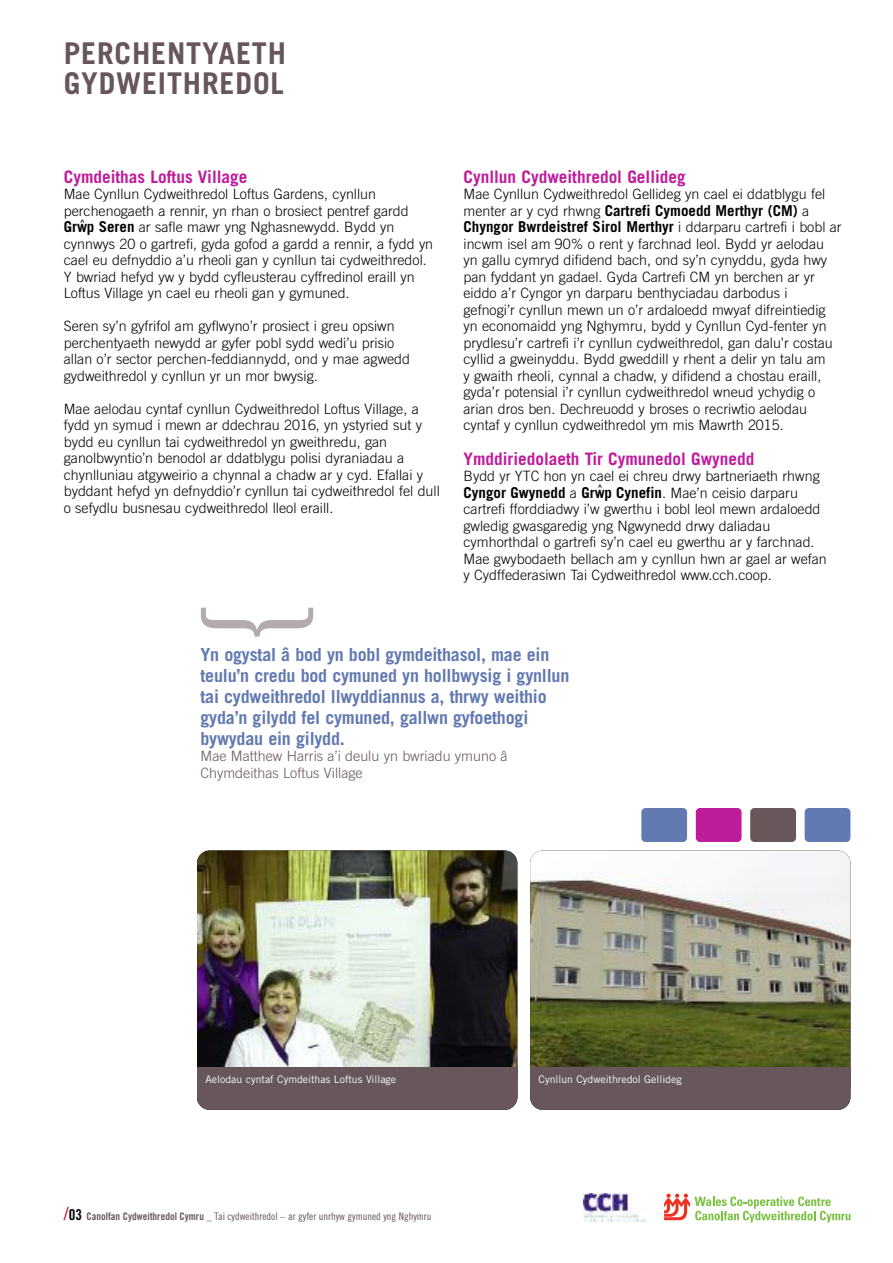
<style>
.page{position:relative;width:893px;height:1263px;background:#fff}
.page>*{position:absolute;margin:0;border:0;box-sizing:border-box;transform-origin:0 0}
.t1{font:300 138px "Trade Gothic";color:#b3abac}
.t2{font:700 30px/30px "Trade Gothic";letter-spacing:.03em;color:#67565a}
.t3{font:700 18px/21px "Trade Gothic";letter-spacing:-.01em;color:#6279b1}
.t4{font:700 17.25px "Trade Gothic";color:#be1c9b}
.t5{font:700 15px/16.5px "Trade Gothic";color:#000}
.t6{font:300 14.25px/16.5px "Trade Gothic";color:#000}
.t7{font:300 14.25px/16.5px "Trade Gothic";color:#67565a}
.t8{font:10.5px "Trade Gothic Cond Eighteen";color:#67565a}
.t9{font:10.5px "Trade Gothic";color:#fff}
.t10{font:700 7.5px "Trade Gothic";color:#000}
.s1{font-weight:700;font-size:15px}
.s2{font-weight:300;font-size:14.25px}
.s3{font-size:18px;color:#ca0016}
.s4{font-family:"Trade Gothic Bold Cond Twenty";font-size:15px;color:#000}
.s5{font-family:"Trade Gothic Bold Cond Twenty"}
</style>
<div class="page">
<img style="left:530px;top:850px;width:320px;height:217px">
<img style="left:197px;top:850px;width:320px;height:253px">
<div style="left:641px;top:808px;width:46px;height:34px;background:#6279b1;border-radius:4px"></div>
<div style="left:696px;top:808px;width:45px;height:34px;background:#be1c9b;border-radius:4px"></div>
<div style="left:750px;top:808px;width:46px;height:34px;background:#67565a;border-radius:4px"></div>
<div style="left:805px;top:808px;width:45px;height:34px;background:#6279b1;border-radius:4px"></div>
<div style="left:530px;top:1067px;width:320px;height:43px;background:#67565a;border-radius:13px"></div>
<div style="left:197px;top:1067px;width:320px;height:43px;background:#67565a;border-radius:13px"></div>
<div style="left:197px;top:1067px;width:320px;height:16px;background:#67565a"></div>
<div style="left:530px;top:1067px;width:320px;height:20px;background:#67565a"></div>
<svg style="left:664px;top:1193px;width:187px;height:29px"></svg>
<div style="left:580px;top:1186px;width:69px;height:37px;background:linear-gradient(to right,#fff,#fff)"></div>
<img style="left:584px;top:1194px;width:61px;height:27px">
<h2 class="t2" style="left:64px;top:41px;width:224px">PERCHENTYAETH<br>GYDWEITHREDOL</h2>
<p class="t4" style="left:64px;top:170px;width:185px">Cymdeithas Loftus Village</p>
<p class="t6" style="left:64px;top:187px;width:346px">Mae Cynllun Cydweithredol Loftus Gardens, cynllun perchenogaeth a rennir, yn rhan o brosiect pentref gardd<br><span class="s1">Grwp Seren</span> ar safle mawr yng Nghasnewydd. Bydd yn</p>
<p class="t10" style="left:80px;top:219px;width:6px">^</p>
<p class="t6" style="left:64px;top:236px;width:371px">cynnwys 20 o gartrefi, gyda gofod a gardd a rennir, a fydd yn cael eu defnyddio a’u rheoli gan y cynllun tai cydweithredol.<br>Y bwriad hefyd yw y bydd cyfleusterau cyffredinol eraill yn Loftus Village yn cael eu rheoli gan y gymuned.</p>
<p class="t6" style="left:64px;top:319px;width:348px">Seren sy’n gyfrifol am gyflwyno’r prosiect i greu opsiwn perchentyaeth newydd ar gyfer pobl sydd wedi’u prisio allan o’r sector perchen-feddiannydd, ond y mae agwedd gydweithredol y cynllun yr un mor bwysig.</p>
<p class="t6" style="left:64px;top:401px;width:378px">Mae aelodau cyntaf cynllun Cydweithredol Loftus Village, a fydd yn symud i mewn ar ddechrau 2016, yn ystyried sut y bydd eu cynllun tai cydweithredol yn gweithredu, gan ganolbwyntio’n benodol ar ddatblygu polisi dyraniadau a chynlluniau atgyweirio a chynnal a chadw ar y cyd. Efallai y byddant hefyd yn defnyddio’r cynllun tai cydweithredol fel dull o sefydlu busnesau cydweithredol lleol eraill.</p>
<h1 class="t1" style="left:312px;top:597px;width:47px;rotate:90deg">}</h1>
<p class="t4" style="left:463px;top:170px;width:224px">Cynllun Cydweithredol Gellideg</p>
<p class="t6" style="left:463px;top:187px;width:363px">Mae Cynllun Cydweithredol Gellideg yn cael ei ddatblygu fel</p>
<p class="t5" style="left:463px;top:203px;width:380px"><span class="s2">menter ar y cyd rhwng</span> Cartrefi Cymoedd Merthyr (CM) <span class="s2">a<br></span>Chyngor Bwrdeistref Sirol Merthyr <span class="s2">i ddarparu cartrefi i bobl ar</span></p>
<p class="t6" style="left:463px;top:236px;width:371px">incwm isel am 90% o rent y farchnad leol. Bydd yr aelodau yn gallu cymryd difidend bach, ond sy’n cynyddu, gyda hwy pan fyddant yn gadael. Gyda Cartrefi CM yn berchen ar yr eiddo a’r Cyngor yn darparu benthyciadau darbodus i gefnogi’r cynllun mewn un o’r ardaloedd mwyaf difreintiedig yn economaidd yng Nghymru, bydd y Cynllun Cyd-fenter yn prydlesu’r cartrefi i’r cynllun cydweithredol, gan dalu’r costau cyllid a gweinyddu. Bydd gweddill y rhent a delir yn talu am y gwaith rheoli, cynnal a chadw, y difidend a chostau eraill, gyda’r potensial i’r cynllun cydweithredol wneud ychydig o arian dros ben. Dechreuodd y broses o recriwtio aelodau cyntaf y cynllun cydweithredol ym mis Mawrth 2015.</p>
<p class="t4" style="left:463px;top:452px;width:292px">Ymddiriedolaeth Tir Cymunedol Gwynedd</p>
<p class="t6" style="left:463px;top:469px;width:358px">Bydd yr YTC hon yn cael ei chreu drwy bartneriaeth rhwng</p>
<p class="t5" style="left:463px;top:485px;width:336px">Cyngor Gwynedd <span class="s2">a</span> Grwp Cynefin<span class="s2">. Mae’n ceisio darparu</span></p>
<p class="t10" style="left:598px;top:485px;width:6px">^</p>
<p class="t6" style="left:463px;top:502px;width:365px">cartrefi fforddiadwy i’w gwerthu i bobl leol mewn ardaloedd gwledig gwasgaredig yng Ngwynedd drwy daliadau cymhorthdal o gartrefi sy’n cael eu gwerthu ar y farchnad.<br>Mae gwybodaeth bellach am y cynllun hwn ar gael ar wefan y Cydffederasiwn Tai Cydweithredol www.cch.coop.</p>
<p class="t3" style="left:200px;top:645px;width:370px">Yn ogystal â bod yn bobl gymdeithasol, mae ein teulu’n credu bod cymuned yn hollbwysig i gynllun tai cydweithredol llwyddiannus a, thrwy weithio gyda’n gilydd fel cymuned, gallwn gyfoethogi bywydau ein gilydd.</p>
<p class="t7" style="left:200px;top:749px;width:309px">Mae Matthew Harris a’i deulu yn bwriadu ymuno â<br>Chymdeithas Loftus Village</p>
<p class="t9" style="left:206px;top:1075px;width:192px">Aelodau cyntaf Cymdeithas Loftus Village</p>
<p class="t9" style="left:539px;top:1075px;width:144px">Cynllun Cydweithredol Gellideg</p>
<p class="t8" style="left:64px;top:1213px;width:369px"><span class="s3">/</span><span class="s4">03</span> <span class="s5">Canolfan Cydweithredol Cymru _</span> Tai cydweithredol – ar gyfer unrhyw gymuned yng Nghymru</p>
</div>
